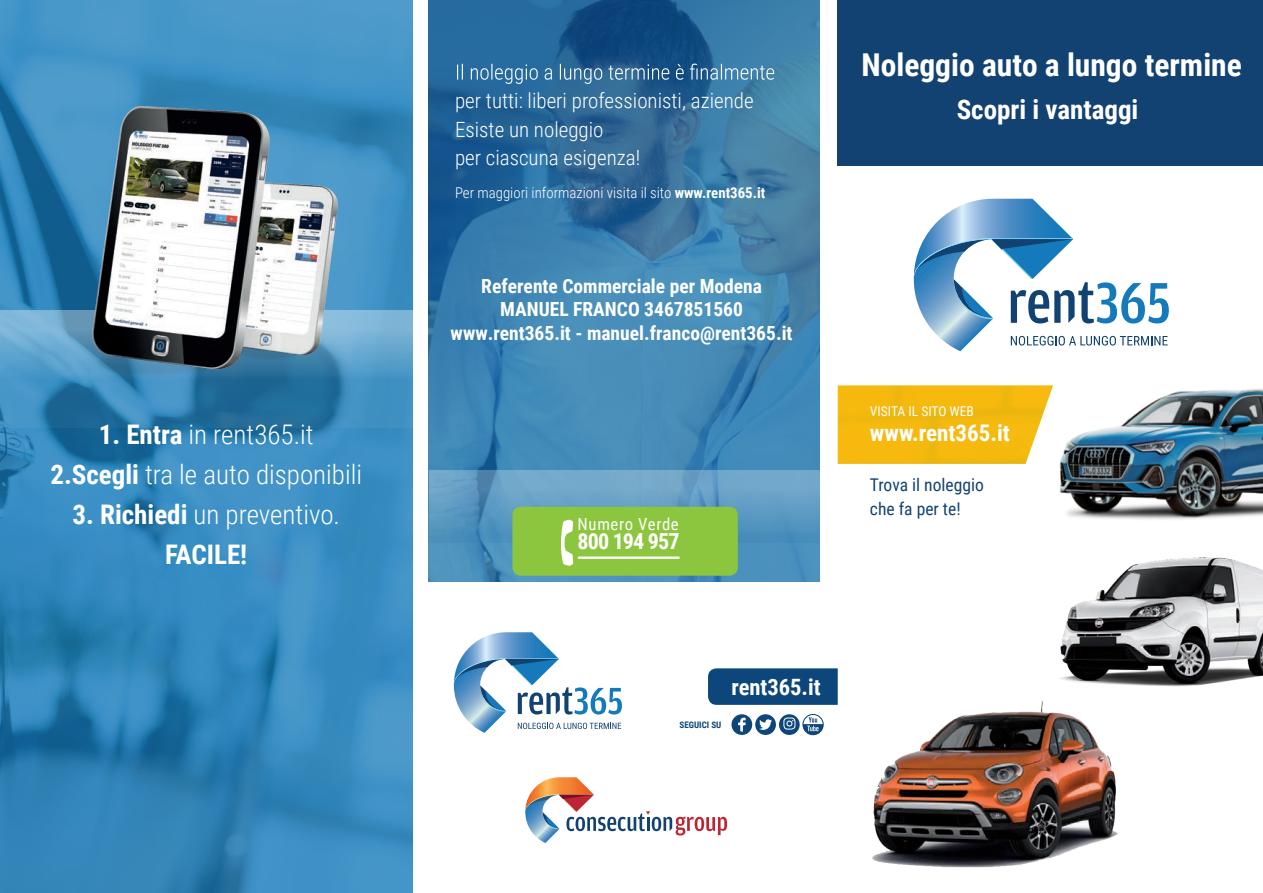
<style>
.page{position:relative;width:1263px;height:893px;background:#fff}
.page>*{position:absolute;margin:0;border:0;box-sizing:border-box;transform-origin:0 0}
.t1{font:700 31.5px "Roboto Condensed";color:#fff}
.t2{font:300 27px/39.8px "Roboto Condensed";color:#fff;text-align:center}
.t3{font:700 27px/39.8px "Roboto Condensed";color:#fff;text-align:center}
.t4{font:700 22.95px "Roboto Condensed";color:#fff}
.t5{font:700 22.5px "Roboto Condensed";color:#fff}
.t6{font:700 22.05px "Roboto Condensed";letter-spacing:-.04em;color:#fff}
.t7{font:300 21px/28.5px "Roboto Condensed";color:#fff}
.t8{font:700 19.5px/23.4px "Roboto Condensed";color:#fff;text-align:center}
.t9{font:17.55px/24.3px "Roboto Condensed";color:#124271}
.t10{font:16.8px "Roboto Condensed";letter-spacing:.04em;color:#fff}
.t11{font:300 14.85px "Roboto Condensed";color:#fff}
.t12{font:13.5px "Roboto Condensed";color:#fff}
.t13{font:700 9px "Roboto Condensed";color:#0d467b}
.s1{font-weight:700}
.s2{font-weight:300}
</style>
<div class="page">
<svg style="left:428px;top:0;width:392px;height:543px;background:#377aa8"></svg>
<img style="left:0;top:0;width:412px;height:893px">
<svg style="left:0;top:311px;width:412px;height:117px;background:#428bb8"></svg>
<img style="left:78px;top:106px;width:267px;height:273px">
<svg style="left:457px;top:64px;width:317px;height:20px;background:#4a7fa8"></svg>
<div style="left:838px;top:0;width:425px;height:166px;background:#124271"></div>
<svg style="left:708px;top:668px;width:130px;height:37px;background:#124a7d"></svg>
<svg style="left:454px;top:632px;width:168px;height:101px"></svg>
<svg style="left:914px;top:199px;width:255px;height:152px"></svg>
<svg style="left:779px;top:714px;width:21px;height:21px"></svg>
<svg style="left:803px;top:714px;width:20px;height:21px"></svg>
<svg style="left:803px;top:714px;width:20px;height:17px"></svg>
<div style="left:803px;top:714px;width:20px;height:21px;border:1px solid #124271;border-radius:50%"></div>
<svg style="left:731px;top:714px;width:45px;height:21px"></svg>
<svg style="left:429px;top:470px;width:391px;height:111px;background:#5d9ac1"></svg>
<div style="left:512px;top:507px;width:226px;height:69px;background:#8bc63e;border-radius:9px"></div>
<svg style="left:561px;top:520px;width:12px;height:46px"></svg>
<hr style="left:579px;top:556px;width:100px;height:3px;background:#fff">
<svg style="left:783px;top:717px;width:12px;height:13px"></svg>
<img style="left:838px;top:385px;width:211px;height:79px">
<svg style="left:525px;top:777px;width:202px;height:66px"></svg>
<img style="left:1049px;top:385px;width:214px;height:135px">
<img style="left:1060px;top:557px;width:203px;height:130px">
<img style="left:872px;top:701px;width:246px;height:167px">
<p class="t2" style="left:50px;top:414px;width:313px"><span class="s1">1. Entra</span> in rent365.it<br><span class="s1">2.Scegli</span> tra le auto disponibili</p>
<p class="t3" style="left:73px;top:493px;width:269px">3. Richiedi <span class="s2">un preventivo.<br></span>FACILE!</p>
<p class="t1" style="left:861px;top:43px;width:382px">Noleggio auto a lungo termine</p>
<p class="t7" style="left:455px;top:86px;width:300px">per tutti: liberi professionisti, aziende<br>Esiste un noleggio<br>per ciascuna esigenza!</p>
<p class="t3" style="left:957px;top:88px;width:183px">Scopri i vantaggi</p>
<p class="t11" style="left:455px;top:182px;width:312px">Per maggiori informazioni visita il sito <span class="s1">www.rent365.it</span></p>
<p class="t8" style="left:451px;top:274px;width:343px">Referente Commerciale per Modena<br>MANUEL FRANCO 3467851560 www.rent365.it - manuel.franco@rent365.it</p>
<p class="t10" style="left:578px;top:512px;width:103px">Numero Verde</p>
<p class="t6" style="left:578px;top:526px;width:103px">800 194 957</p>
<p class="t12" style="left:870px;top:401px;width:105px">VISITA IL SITO WEB</p>
<p class="t4" style="left:870px;top:417px;width:141px">www.rent365.it</p>
<p class="t9" style="left:870px;top:472px;width:115px">Trova il noleggio che fa per te!</p>
<p class="t13" style="left:680px;top:719px;width:43px">SEGUICI SU</p>
<p class="t5" style="left:731px;top:671px;width:91px">rent365.it</p>
</div>
